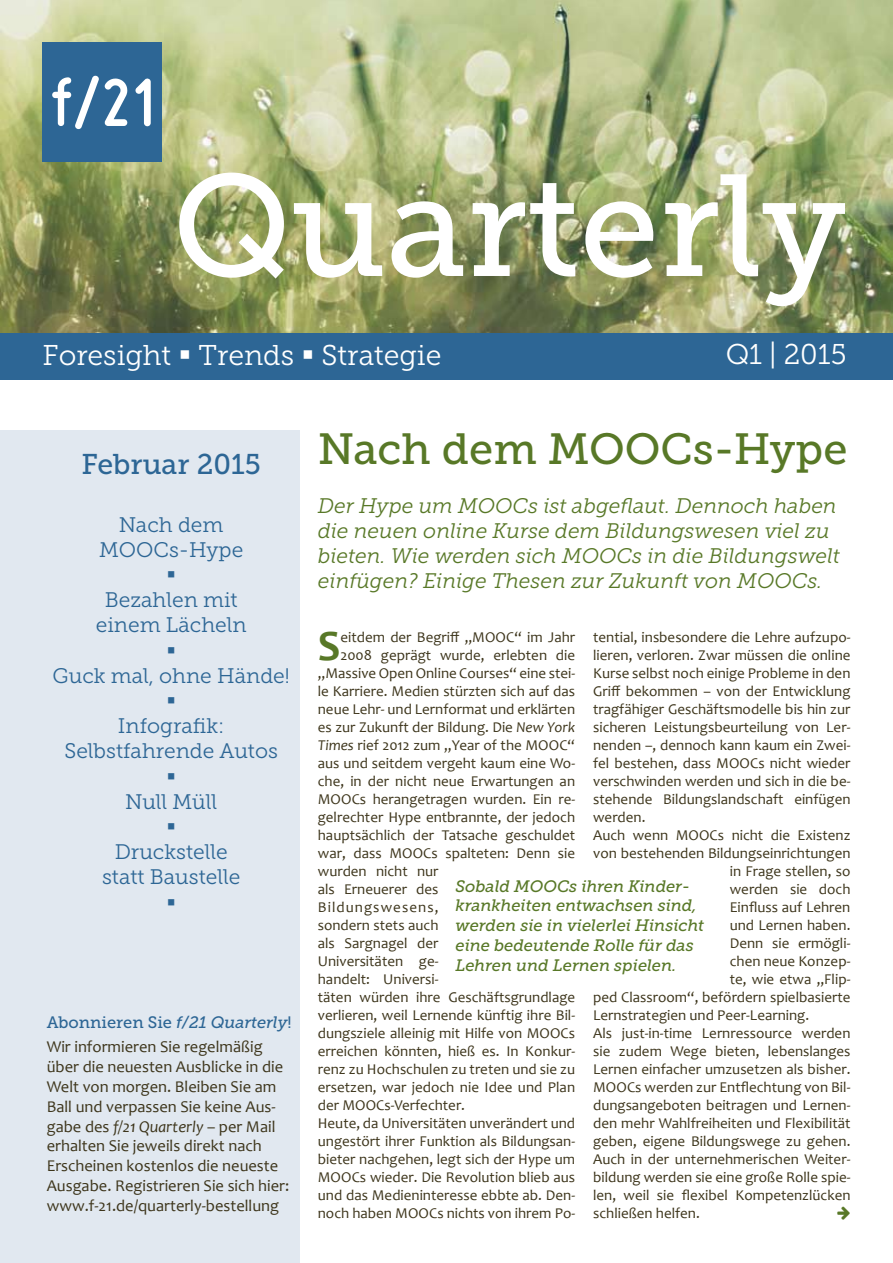
<style>
.page{position:relative;width:893px;height:1263px;background:#fff}
.page>*{position:absolute;margin:0;border:0;box-sizing:border-box;transform-origin:0 0}
.t1{font:144px "Museo Slab 500";color:#fff}
.t2{font:43.5px "Museo Slab 500";color:#587827}
.t3{font:700 43.35px "Candara";color:#587827}
.t4{font:28.5px "Museo Slab 300";color:#fff}
.t5{font:28.5px "Museo Slab 500";color:#2d6695}
.t6{font:italic 21px/25.2px "Museo Slab 300";color:#587827}
.t7{font:21px/25.2px "Museo Slab 300";color:#2d6695;text-align:center}
.t8{font:21px "Wingdings";color:#2d6695}
.t9{font:16.5px/19.8px "Candara";color:#3d351b}
.t10{font:italic 16.5px/19.8px "Museo Slab 500";color:#587827}
.t11{font:16.5px "Museo Slab 500";color:#2d6695}
.t12{font:15px "Candara";color:#3d351b}
.t13{font:15px "Candara";letter-spacing:.07em;color:#3d351b}
.s1{font-style:italic}
</style>
<div class="page">
<div style="left:0;top:431px;width:300px;height:832px;background:#e1e8f0"></div>
<img style="left:0;top:0;width:893px;height:333px">
<div style="left:0;top:333px;width:893px;height:46px;background:#2d6695"></div>
<div style="left:43px;top:43px;width:119px;height:119px;background:#2d6695"></div>
<svg style="left:52px;top:76px;width:47px;height:53px"></svg>
<svg style="left:105px;top:78px;width:22px;height:48px"></svg>
<svg style="left:135px;top:78px;width:16px;height:48px"></svg>
<h1 class="t1" style="left:172px;top:146px;width:676px">Quarterly</h1>
<h3 class="t4" style="left:43px;top:340px;width:400px">Foresight ▪ Trends ▪ Strategie</h3>
<h3 class="t4" style="left:726px;top:339px;width:122px">Q1 | 2015</h3>
<h3 class="t5" style="left:82px;top:448px;width:181px">Februar 2015</h3>
<h3 class="t7" style="left:99px;top:512px;width:146px">Nach dem<br>MOOCs-Hype</h3>
<h3 class="t8" style="left:166px;top:563px;width:11px">▪</h3>
<h3 class="t7" style="left:96px;top:587px;width:152px">Bezahlen mit einem Lächeln</h3>
<h3 class="t8" style="left:166px;top:639px;width:11px">▪</h3>
<h3 class="t7" style="left:53px;top:663px;width:239px">Guck mal, ohne Hände!</h3>
<h3 class="t8" style="left:166px;top:689px;width:11px">▪</h3>
<h3 class="t7" style="left:64px;top:713px;width:215px">Infografik:<br>Selbstfahrende Autos</h3>
<h3 class="t8" style="left:166px;top:765px;width:11px">▪</h3>
<h3 class="t7" style="left:125px;top:789px;width:94px">Null Müll</h3>
<h3 class="t8" style="left:166px;top:815px;width:11px">▪</h3>
<h3 class="t7" style="left:102px;top:839px;width:140px">Druckstelle statt Baustelle</h3>
<h3 class="t8" style="left:166px;top:891px;width:11px">▪</h3>
<p class="t11" style="left:47px;top:1013px;width:246px">Abonnieren Sie <span class="s1">f/21 Quarterly</span>!</p>
<p class="t9" style="left:47px;top:1037px;width:244px">Wir informieren Sie regelmäßig über die neuesten Ausblicke in die Welt von morgen. Bleiben Sie am Ball und verpassen Sie keine Aus&shy;gabe des <span class="s1">f/21 Quarterly</span> – per Mail erhalten Sie jeweils direkt nach Erscheinen kostenlos die neueste Ausgabe. Registrieren Sie sich hier: www.f-21.de/quarterly-bestellung</p>
<h2 class="t2" style="left:318px;top:424px;width:531px">Nach dem MOOCs-Hype</h2>
<h3 class="t6" style="left:318px;top:493px;width:524px">Der Hype um MOOCs ist abgeflaut. Dennoch haben die neuen online Kurse dem Bildungswesen viel zu bieten. Wie werden sich MOOCs in die Bildungswelt einfügen? Einige Thesen zur Zukunft von MOOCs.</h3>
<p class="t12" style="left:593px;top:627px;width:259px">tential, insbesondere die Lehre aufzupo-</p>
<p class="t12" style="left:593px;top:645px;width:259px">lieren, verloren. Zwar müssen die online</p>
<p class="t12" style="left:593px;top:663px;width:259px">Kurse selbst noch einige Probleme in den</p>
<p class="t12" style="left:593px;top:681px;width:259px">Griff bekommen – von der Entwicklung</p>
<p class="t12" style="left:593px;top:699px;width:259px">tragfähiger Geschäftsmodelle bis hin zur</p>
<p class="t12" style="left:593px;top:717px;width:259px">sicheren Leistungsbeurteilung von Ler-</p>
<p class="t12" style="left:593px;top:735px;width:259px">nenden –, dennoch kann kaum ein Zwei-</p>
<p class="t12" style="left:593px;top:753px;width:259px">fel bestehen, dass MOOCs nicht wieder</p>
<p class="t12" style="left:593px;top:771px;width:259px">verschwinden werden und sich in die be-</p>
<p class="t12" style="left:593px;top:789px;width:259px">stehende Bildungslandschaft einfügen</p>
<p class="t12" style="left:593px;top:807px;width:54px">werden.</p>
<p class="t12" style="left:593px;top:825px;width:259px">Auch wenn MOOCs nicht die Existenz</p>
<p class="t12" style="left:593px;top:843px;width:259px">von bestehenden Bildungseinrichtungen</p>
<p class="t12" style="left:730px;top:861px;width:122px">in Frage stellen, so</p>
<p class="t12" style="left:730px;top:879px;width:122px">werden sie doch</p>
<p class="t12" style="left:730px;top:897px;width:122px">Einfluss auf Lehren</p>
<p class="t12" style="left:730px;top:915px;width:122px">und Lernen haben.</p>
<p class="t12" style="left:730px;top:933px;width:122px">Denn sie ermögli-</p>
<p class="t12" style="left:730px;top:951px;width:122px">chen neue Konzep-</p>
<p class="t12" style="left:730px;top:969px;width:122px">te, wie etwa „Flip-</p>
<p class="t12" style="left:593px;top:987px;width:259px">ped Classroom“, befördern spielbasierte</p>
<p class="t12" style="left:593px;top:1005px;width:217px">Lernstrategien und Peer-Learning.</p>
<p class="t12" style="left:593px;top:1023px;width:259px">Als just-in-time Lernressource werden</p>
<p class="t12" style="left:593px;top:1041px;width:259px">sie zudem Wege bieten, lebenslanges</p>
<p class="t12" style="left:593px;top:1059px;width:259px">Lernen einfacher umzusetzen als bisher.</p>
<p class="t12" style="left:593px;top:1077px;width:259px">MOOCs werden zur Entflechtung von Bil-</p>
<p class="t12" style="left:593px;top:1095px;width:259px">dungsangeboten beitragen und Lernen-</p>
<p class="t12" style="left:593px;top:1113px;width:259px">den mehr Wahlfreiheiten und Flexibilität</p>
<p class="t12" style="left:593px;top:1131px;width:259px">geben, eigene Bildungswege zu gehen.</p>
<p class="t12" style="left:593px;top:1149px;width:259px">Auch in der unternehmerischen Weiter-</p>
<p class="t12" style="left:593px;top:1167px;width:259px">bildung werden sie eine große Rolle spie-</p>
<p class="t12" style="left:593px;top:1185px;width:259px">len, weil sie flexibel Kompetenzlücken</p>
<p class="t12" style="left:593px;top:1203px;width:108px">schließen helfen.</p>
<h3 class="t3" style="left:318px;top:618px;width:24px">S</h3>
<p class="t12" style="left:340px;top:627px;width:236px">eitdem der Begriff „MOOC“ im Jahr</p>
<p class="t12" style="left:340px;top:645px;width:236px">2008 geprägt wurde, erlebten die</p>
<p class="t12" style="left:318px;top:663px;width:259px">„Massive Open Online Courses“ eine stei-</p>
<p class="t12" style="left:318px;top:681px;width:259px">le Karriere. Medien stürzten sich auf das</p>
<p class="t12" style="left:318px;top:699px;width:259px">neue Lehr- und Lernformat und erklärten</p>
<p class="t12" style="left:318px;top:717px;width:259px">es zur Zukunft der Bildung. Die <span class="s1">New York</span></p>
<p class="t12" style="left:318px;top:735px;width:259px"><span class="s1">Times</span> rief 2012 zum „Year of the MOOC“</p>
<p class="t12" style="left:318px;top:753px;width:259px">aus und seitdem vergeht kaum eine Wo-</p>
<p class="t12" style="left:318px;top:771px;width:259px">che, in der nicht neue Erwartungen an</p>
<p class="t12" style="left:318px;top:789px;width:259px">MOOCs herangetragen wurden. Ein re-</p>
<p class="t12" style="left:318px;top:807px;width:259px">gelrechter Hype entbrannte, der jedoch</p>
<p class="t12" style="left:318px;top:825px;width:259px">hauptsächlich der Tatsache geschuldet</p>
<p class="t12" style="left:318px;top:843px;width:259px">war, dass MOOCs spalteten: Denn sie</p>
<p class="t12" style="left:318px;top:861px;width:122px">wurden nicht nur</p>
<p class="t12" style="left:318px;top:879px;width:122px">als Erneuerer des</p>
<p class="t13" style="left:318px;top:897px;width:122px">Bildungswesens,</p>
<p class="t12" style="left:318px;top:915px;width:122px">sondern stets auch</p>
<p class="t12" style="left:318px;top:933px;width:122px">als Sargnagel der</p>
<p class="t12" style="left:318px;top:951px;width:122px">Universitäten ge-</p>
<p class="t12" style="left:318px;top:969px;width:122px">handelt: Universi-</p>
<p class="t12" style="left:318px;top:987px;width:259px">täten würden ihre Geschäftsgrundlage</p>
<p class="t12" style="left:318px;top:1005px;width:259px">verlieren, weil Lernende künftig ihre Bil-</p>
<p class="t12" style="left:318px;top:1023px;width:259px">dungsziele alleinig mit Hilfe von MOOCs</p>
<p class="t12" style="left:318px;top:1041px;width:259px">erreichen könnten, hieß es. In Konkur-</p>
<p class="t12" style="left:318px;top:1059px;width:259px">renz zu Hochschulen zu treten und sie zu</p>
<p class="t12" style="left:318px;top:1077px;width:259px">ersetzen, war jedoch nie Idee und Plan</p>
<p class="t12" style="left:318px;top:1095px;width:149px">der MOOCs-Verfechter.</p>
<p class="t12" style="left:318px;top:1113px;width:259px">Heute, da Universitäten unverändert und</p>
<p class="t12" style="left:318px;top:1131px;width:259px">ungestört ihrer Funktion als Bildungsan-</p>
<p class="t12" style="left:318px;top:1149px;width:259px">bieter nachgehen, legt sich der Hype um</p>
<p class="t12" style="left:318px;top:1167px;width:259px">MOOCs wieder. Die Revolution blieb aus</p>
<p class="t12" style="left:318px;top:1185px;width:259px">und das Medieninteresse ebbte ab. Den-</p>
<p class="t12" style="left:318px;top:1203px;width:259px">noch haben MOOCs nichts von ihrem Po-</p>
<p class="t10" style="left:455px;top:876px;width:250px">Sobald MOOCs ihren Kinder&shy;krankheiten entwachsen sind, werden sie in vielerlei Hinsicht eine bedeutende Rolle für das<br>Lehren und Lernen spielen.</p>
</div>
